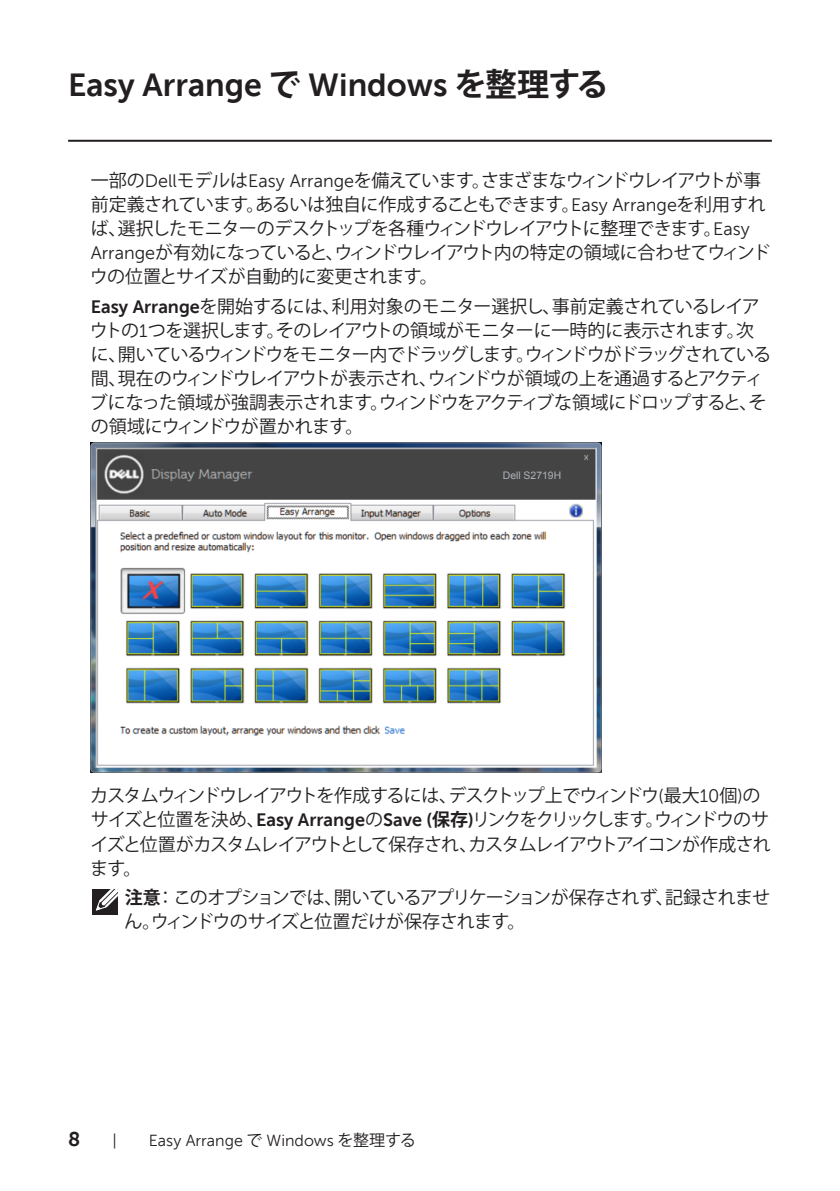
<style>
.page{position:relative;width:840px;height:1191px;background:#fff}
.page>*{position:absolute;margin:0;border:0;box-sizing:border-box;transform-origin:0 0}
.Head_1{font:700 32px "Museo Sans For Dell";color:#231f20}
.Paragraph{font:18px/24px "Koz Go Pro";letter-spacing:-.05em;color:#231f20}
.Paragraph-2{font:18px/24px "Koz Go Pro";letter-spacing:-.08em;color:#231f20}
.Note{font:18px/24px "Koz Go Pro";letter-spacing:-.04em;color:#231f20}
.t1{font:16px "Museo Sans For Dell";color:#231f20}
.t2{font:10.4px "Arial";color:#aeb4ba}
.s1{font-family:"Koz Go Pro"}
.s2{font-family:"Museo Sans For Dell"}
.s3{font-family:"Museo Sans For Dell";font-weight:700}
.s4{font-weight:700}
.s5{font-weight:700;font-size:20px}
</style>
<div class="page">
<hr style="left:68px;top:140px;width:703px;height:2px;background:#231f20">
<img style="left:91px;top:442px;width:510px;height:331px">
<div style="left:500px;top:468px;width:89px;height:14px;background:#444"></div>
<div style="left:92px;top:889px;width:26px;height:25px;background:#231f20"></div>
<svg style="left:95px;top:889px;width:23px;height:22px"></svg>
<p class="Head_1" style="left:68px;top:67px;width:541px">Easy Arrange <span class="s1">で</span> Windows <span class="s1">を整理する</span></p>
<p class="Paragraph" style="left:90px;top:169px;width:681px">一部の<span class="s2">Dell</span>モデルは<span class="s2">Easy Arrange</span>を備えています。さまざまなウィンドウレイアウトが事前定義されています。あるいは独自に作成することもできます。<span class="s2">Easy Arrange</span>を利用すれば、選択したモニターのデスクトップを各種ウィンドウレイアウトに整理できます。<span class="s2">Easy Arrange</span>が有効になっていると、ウィンドウレイアウト内の特定の領域に合わせてウィンドウの位置とサイズが自動的に変更されます。</p>
<p class="Paragraph" style="left:90px;top:295px;width:682px"><span class="s3">Easy Arrange</span>を開始するには、利用対象のモニター選択し、事前定義されているレイアウトの<span class="s2">1</span>つを選択します。そのレイアウトの領域がモニターに一時的に表示されます。次に、開いているウィンドウをモニター内でドラッグします。ウィンドウがドラッグされている間、現在のウィンドウレイアウトが表示され、ウィンドウが領域の上を通過するとアクティブになった領域が強調表示されます。ウィンドウをアクティブな領域にドロップすると、その領域にウィンドウが置かれます。</p>
<p class="t2" style="left:502px;top:468px;width:60px">Dell S2719H</p>
<p class="Paragraph-2" style="left:90px;top:784px;width:682px">カスタムウィンドウレイアウトを作成するには、デスクトップ上でウィンドウ<span class="s2">(</span>最大<span class="s2">10</span>個<span class="s2">)</span>のサイズと位置を決め、<span class="s3">Easy Arrange</span>の<span class="s3">Save (</span><span class="s4">保存</span><span class="s3">)</span>リンクをクリックします。ウィンドウのサイズと位置がカスタムレイアウトとして保存され、カスタムレイアウトアイコンが作成されます。</p>
<p class="Note" style="left:124px;top:886px;width:646px"><span class="s4">注意</span>：このオプションでは、開いているアプリケーションが保存されず、記録されません。ウィンドウのサイズと位置だけが保存されます。</p>
<p class="t1" style="left:68px;top:1132px;width:349px"><span class="s5">8</span><span class="s1">　　</span>|<span class="s1">　　</span>Easy Arrange <span class="s1">で</span> Windows <span class="s1">を整理する</span></p>
</div>
